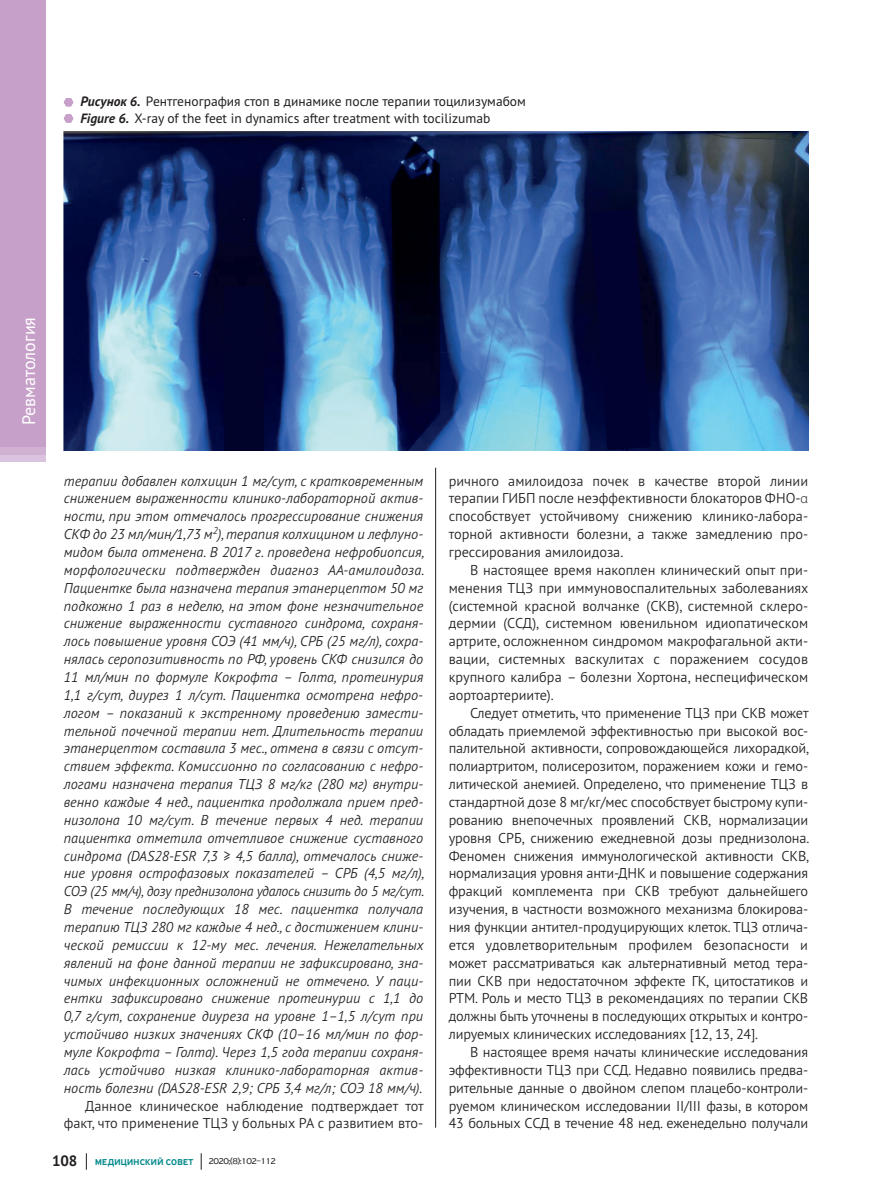
<style>
.page{position:relative;width:872px;height:1191px;background:#fff}
.page>*{position:absolute;margin:0;border:0;box-sizing:border-box;transform-origin:0 0}
.t1{font:18px "PT Sans Pro";color:#fff}
.t2{font:300 14.25px/17.9px "PT Sans Pro";color:#231f20;text-align:justify}
.t3{font:italic 300 14.25px/17.9px "PT Sans Pro";color:#231f20;text-align:justify}
.t4{font:13.5px/16.2px "PT Sans Pro";color:#231f20}
.t5{font:500 9px "PF Highway Sans Pro";letter-spacing:.035em;color:#008889}
.t6{font:9px "PF Highway Sans Pro";letter-spacing:-.06em;color:#231f20}
.s1{font-weight:700;font-style:italic}
.s2{font-family:"PT Sans Pro";font-weight:700;font-size:15px;color:#231f20}
.s3{font-family:"Myriad Pro"}
</style>
<div class="page">
<svg style="left:86px;top:1153px;width:1px;height:16px"></svg>
<svg style="left:201px;top:1153px;width:1px;height:16px"></svg>
<div style="left:0;top:0;width:46px;height:446px;background:#c7a0c9"></div>
<svg style="left:64px;top:98px;width:9px;height:8px"></svg>
<svg style="left:64px;top:114px;width:9px;height:9px"></svg>
<img style="left:64px;top:132px;width:744px;height:318px">
<hr style="left:435px;top:468px;width:1px;height:659px;background:#231f20">
<p class="t4" style="left:80px;top:93px;width:447px"><span class="s1">Рисунок 6.</span> Рентгенография стоп в динамике после терапии тоцилизумабом<br><span class="s1">Figure 6.</span> X-ray of the feet in dynamics after treatment with tocilizumab</p>
<p class="t1" style="left:17px;top:425px;width:110px;rotate:-90deg">Ревматология</p>
<p class="t3" style="left:64px;top:471px;width:362px">терапии добавлен колхицин 1 мг/сут, с кратковременным снижением выраженности клинико-лабораторной актив&shy;ности, при этом отмечалось прогрессирование снижения СКФ до 23 мл/мин/1,73 м<sup>2</sup>), терапия колхицином и лефлуно&shy;мидом была отменена. В 2017 г. проведена нефробиопсия, морфологически подтвержден диагноз АА-амилоидоза.<br>Пациентке была назначена терапия этанерцептом 50 мг подкожно 1 раз в неделю, на этом фоне незначительное снижение выраженности суставного синдрома, сохраня&shy;лось повышение уровня СОЭ (41 мм/ч), СРБ (25 мг/л), сохра&shy;нялась серопозитивность по РФ, уровень СКФ снизился до 11 мл/мин по формуле Кокрофта – Голта, протеинурия 1,1 г/сут, диурез 1 л/сут. Пациентка осмотрена нефро&shy;логом – показаний к экстренному проведению замести&shy;тельной почечной терапии нет. Длительность терапии этанерцептом составила 3 мес., отмена в связи с отсут&shy;ствием эффекта. Комиссионно по согласованию с нефро&shy;логами назначена терапия ТЦЗ 8 мг/кг (280 мг) внутри&shy;венно каждые 4 нед., пациентка продолжала прием пред&shy;низолона 10 мг/сут. В течение первых 4 нед. терапии пациентка отметила отчетливое снижение суставного синдрома (DAS28-ESR 7,3 ≥ 4,5 балла), отмечалось сниже&shy;ние уровня острофазовых показателей – СРБ (4,5 мг/л), СОЭ (25 мм/ч), дозу преднизолона удалось снизить до 5 мг/сут.<br>В течение последующих 18 мес. пациентка получала терапию ТЦЗ 280 мг каждые 4 нед., с достижением клини&shy;ческой ремиссии к 12-му мес. лечения. Нежелательных явлений на фоне данной терапии не зафиксировано, зна&shy;чимых инфекционных осложнений не отмечено. У паци&shy;ентки зафиксировано снижение протеинурии с 1,1 до 0,7 г/сут, сохранение диуреза на уровне 1–1,5 л/сут при устойчиво низких значениях СКФ (10–16 мл/мин по фор&shy;муле Кокрофта – Голта). Через 1,5 года терапии сохраня&shy;лась устойчиво низкая клинико-лабораторная актив&shy;ность болезни (DAS28-ESR 2,9; СРБ 3,4 мг/л; СОЭ 18 мм/ч).</p>
<p class="t2" style="left:64px;top:1096px;width:361px;text-align:right">Данное клиническое наблюдение подтверждает тот факт, что применение ТЦЗ у больных РА с развитием вто-</p>
<p class="t5" style="left:52px;top:1156px;width:143px"><span class="s2">108</span> МЕДИЦИНСКИЙ СОВЕТ</p>
<p class="t6" style="left:208px;top:1155px;width:69px">2020;(8):102–112</p>
<p class="t2" style="left:449px;top:471px;width:361px">ричного амилоидоза почек в качестве второй линии терапии ГИБП после неэффективности блокаторов ФНО-<span class="s3">α </span>способствует устойчивому снижению клинико-лабора&shy;торной активности болезни, а также замедлению про&shy;грессирования амилоидоза.</p>
<p class="t2" style="left:449px;top:560px;width:361px;text-indent:21px">В настоящее время накоплен клинический опыт при&shy;менения ТЦЗ при иммуновоспалительных заболеваниях (системной красной волчанке (СКВ), системной склеро&shy;дермии (ССД), системном ювенильном идиопатическом артрите, осложненном синдромом макрофагальной акти&shy;вации, системных васкулитах с поражением сосудов крупного калибра – болезни Хортона, неспецифическом аортоартериите).</p>
<p class="t2" style="left:449px;top:703px;width:362px;text-indent:21px">Следует отметить, что применение ТЦЗ при СКВ может обладать приемлемой эффективностью при высокой вос&shy;палительной активности, сопровождающейся лихорадкой, полиартритом, полисерозитом, поражением кожи и гемо&shy;литической анемией. Определено, что применение ТЦЗ в стандартной дозе 8 мг/кг/мес способствует быстрому купи&shy;рованию внепочечных проявлений СКВ, нормализации уровня СРБ, снижению ежедневной дозы преднизолона.<br>Феномен снижения иммунологической активности СКВ, нормализация уровня анти-ДНК и повышение содержания фракций комплемента при СКВ требуют дальнейшего изучения, в частности возможного механизма блокирова&shy;ния функции антител-продуцирующих клеток. ТЦЗ отлича&shy;ется удовлетворительным профилем безопасности и может рассматриваться как альтернативный метод тера&shy;пии СКВ при недостаточном эффекте ГК, цитостатиков и РТМ. Роль и место ТЦЗ в рекомендациях по терапии СКВ должны быть уточнены в последующих открытых и контро&shy;лируемых клинических исследованиях [12, 13, 24].</p>
<p class="t2" style="left:449px;top:1042px;width:361px;text-indent:21px">В настоящее время начаты клинические исследования эффективности ТЦЗ при ССД. Недавно появились предва&shy;рительные данные о двойном слепом плацебо-контроли&shy;руемом клиническом исследовании II/III фазы, в котором 43 больных ССД в течение 48 нед. еженедельно получали</p>
</div>
